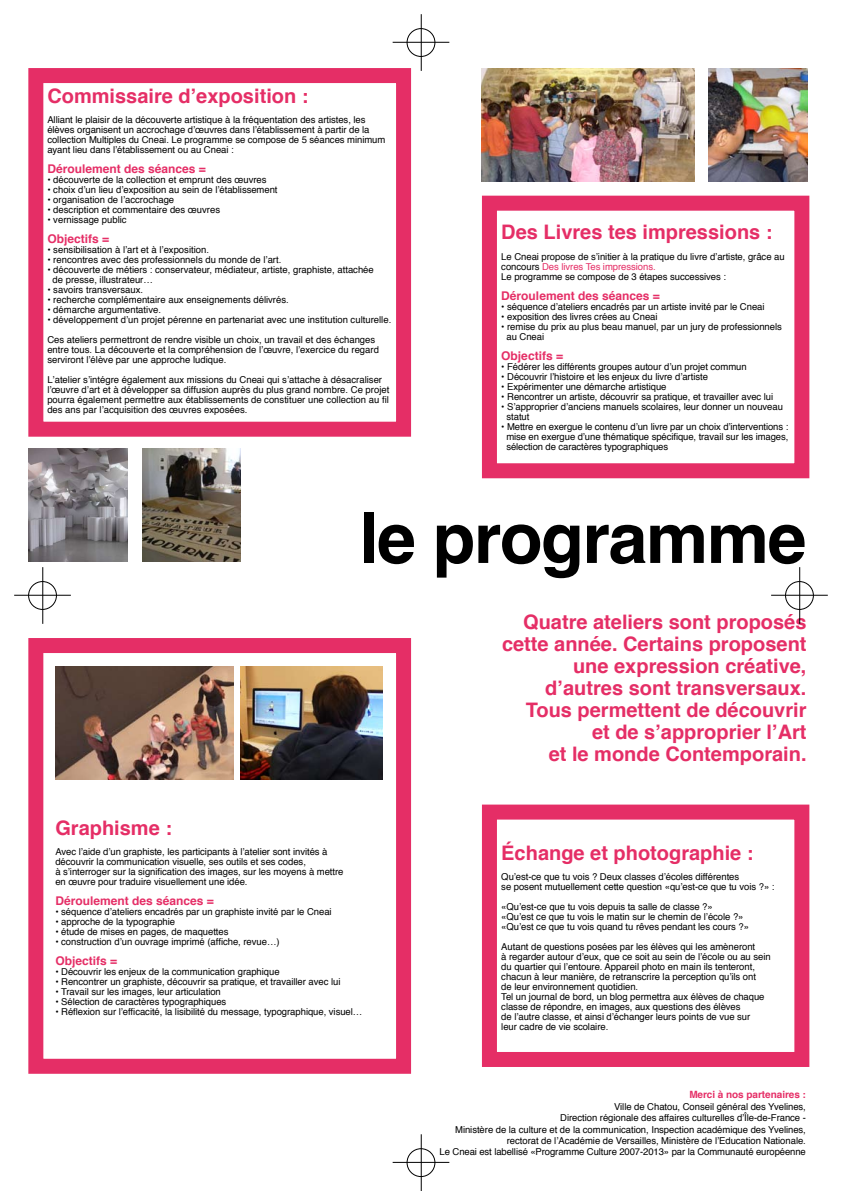
<style>
.page{position:relative;width:842px;height:1191px;background:#fff}
.page>*{position:absolute;margin:0;border:0;box-sizing:border-box;transform-origin:0 0}
.t1{font:700 70px "Helvetica";letter-spacing:-.02em;color:#000}
.t2{font:700 20px/22px "Helvetica";color:#e52e66;text-align:right}
.t3{font:700 12px "Helvetica";color:#e52e66}
.t4{font:700 10px "Helvetica";letter-spacing:-.005em;color:#e52e66}
.t5{font:9.5px/10px "Helvetica";letter-spacing:-.005em;color:#000}
.s1{color:#e52e66}
</style>
<div class="page">
<div style="left:28px;top:68px;width:383px;height:369px;border:15px solid #e52e66"></div>
<div style="left:482px;top:196px;width:327px;height:282px;border:15px solid #e52e66"></div>
<div style="left:28px;top:638px;width:383px;height:435px;border:15px solid #e52e66"></div>
<hr style="left:421px;top:1134px;width:1px;height:57px;background:#000">
<div style="left:407px;top:1148px;width:28px;height:28px;border:1px solid #000;border-radius:50%"></div>
<hr style="left:393px;top:1162px;width:56px;height:1px;background:#000">
<hr style="left:421px;top:14px;width:1px;height:57px;background:#000">
<div style="left:407px;top:28px;width:28px;height:29px;border:1px solid #000;border-radius:50%"></div>
<hr style="left:393px;top:42px;width:56px;height:1px;background:#000">
<hr style="left:43px;top:567px;width:1px;height:57px;background:#000">
<div style="left:28px;top:581px;width:29px;height:28px;border:1px solid #000;border-radius:50%"></div>
<hr style="left:14px;top:595px;width:57px;height:1px;background:#000">
<hr style="left:799px;top:567px;width:1px;height:57px;background:#000">
<div style="left:785px;top:581px;width:29px;height:28px;border:1px solid #000;border-radius:50%"></div>
<hr style="left:771px;top:595px;width:57px;height:1px;background:#000">
<div style="left:482px;top:804px;width:327px;height:263px;border:15px solid #e52e66"></div>
<img style="left:482px;top:68px;width:212px;height:113px">
<img style="left:709px;top:68px;width:99px;height:113px">
<img style="left:241px;top:666px;width:142px;height:114px">
<img style="left:28px;top:448px;width:100px;height:113px">
<img style="left:55px;top:666px;width:178px;height:114px">
<img style="left:142px;top:448px;width:99px;height:113px">
<h2 class="t2" style="left:47px;top:85px;width:263px">Commissaire d’exposition :</h2>
<p class="t5" style="left:47px;top:115px;width:340px">Alliant le plaisir de la découverte artistique à la fréquentation des artistes, les élèves organisent un accrochage d’œuvres dans l’établissement à partir de la collection Multiples du Cneai. Le programme se compose de 5 séances minimum ayant lieu dans l’établissement ou au Cneai :</p>
<p class="t3" style="left:47px;top:159px;width:160px">Déroulement des séances =</p>
<p class="t5" style="left:47px;top:175px;width:221px">• découverte de la collection et emprunt des œuvres</p>
<p class="t5" style="left:47px;top:185px;width:232px">• choix d’un lieu d’exposition au sein de l’établissement</p>
<p class="t5" style="left:47px;top:195px;width:128px">• organisation de l’accrochage</p>
<p class="t5" style="left:47px;top:205px;width:174px">• description et commentaire des œuvres</p>
<p class="t5" style="left:47px;top:215px;width:81px">• vernissage public</p>
<p class="t3" style="left:47px;top:229px;width:63px">Objectifs =</p>
<p class="t5" style="left:47px;top:245px;width:163px">• sensibilisation à l’art et à l’exposition.</p>
<p class="t5" style="left:47px;top:255px;width:236px">• rencontres avec des professionnels du monde de l’art.</p>
<p class="t5" style="left:53px;top:265px;width:323px;text-indent:-5px">• découverte de métiers : conservateur, médiateur, artiste, graphiste, attachée de presse, illustrateur…</p>
<p class="t5" style="left:47px;top:285px;width:97px">• savoirs transversaux.</p>
<p class="t5" style="left:47px;top:295px;width:243px">• recherche complémentaire aux enseignements délivrés.</p>
<p class="t5" style="left:47px;top:305px;width:115px">• démarche argumentative.</p>
<p class="t5" style="left:47px;top:310px;width:345px;line-height:20px">• développement d’un projet pérenne en partenariat avec une institution culturelle.<br>Ces ateliers permettront de rendre visible un choix, un travail et des échanges</p>
<p class="t5" style="left:47px;top:345px;width:333px">entre tous. La découverte et la compréhension de l’œuvre, l’exercice du regard serviront l’élève par une approche ludique.</p>
<p class="t5" style="left:47px;top:375px;width:343px">L’atelier s’intégre également aux missions du Cneai qui s’attache à désacraliser l’œuvre d’art et à développer sa diffusion auprès du plus grand nombre. Ce projet pourra également permettre aux établissements de constituer une collection au fil des ans par l’acquisition des œuvres exposées.</p>
<h2 class="t2" style="left:501px;top:222px;width:273px">Des Livres tes impressions :</h2>
<p class="t5" style="left:501px;top:251px;width:285px">Le Cneai propose de s’initier à la pratique du livre d’artiste, grâce au concours <span class="s1">Des livres Tes impressions.<br></span>Le programme se compose de 3 étapes successives :</p>
<p class="t3" style="left:501px;top:286px;width:160px">Déroulement des séances =</p>
<p class="t5" style="left:501px;top:301px;width:265px">• séquence d’ateliers encadrés par un artiste invité par le Cneai</p>
<p class="t5" style="left:501px;top:311px;width:158px">• exposition des livres crées au Cneai</p>
<p class="t5" style="left:506px;top:321px;width:277px;text-indent:-5px">• remise du prix au plus beau manuel, par un jury de professionnels au Cneai</p>
<p class="t3" style="left:501px;top:346px;width:63px">Objectifs =</p>
<p class="t5" style="left:501px;top:361px;width:247px">• Fédérer les différents groupes autour d’un projet commun</p>
<p class="t5" style="left:501px;top:371px;width:208px">• Découvrir l’histoire et les enjeux du livre d’artiste</p>
<p class="t5" style="left:501px;top:381px;width:167px">• Expérimenter une démarche artistique</p>
<p class="t5" style="left:501px;top:391px;width:273px">• Rencontrer un artiste, découvrir sa pratique, et travailler avec lui</p>
<p class="t5" style="left:506px;top:401px;width:278px;text-indent:-5px">• S’approprier d’anciens manuels scolaires, leur donner un nouveau statut</p>
<p class="t5" style="left:506px;top:421px;width:284px;text-align:justify;text-indent:-5px">• Mettre en exergue le contenu d’un livre par un choix d’interventions : mise en exergue d’une thématique spécifique, travail sur les images, sélection de caractères typographiques</p>
<h1 class="t1" style="left:359px;top:482px;width:449px">le programme</h1>
<h2 class="t2" style="left:502px;top:611px;width:306px">Quatre ateliers sont proposés cette année. Certains proposent une expression créative, d’autres sont transversaux.<br>Tous permettent de découvrir<br>et de s’approprier l’Art<br>et le monde Contemporain.</h2>
<h2 class="t2" style="left:55px;top:817px;width:118px">Graphisme :</h2>
<p class="t5" style="left:55px;top:847px;width:290px">Avec l’aide d’un graphiste, les participants à l’atelier sont invités à découvrir la communication visuelle, ses outils et ses codes,<br>à s’interroger sur la signification des images, sur les moyens à mettre en œuvre pour traduire visuellement une idée.</p>
<p class="t3" style="left:55px;top:891px;width:160px">Déroulement des séances =</p>
<p class="t5" style="left:55px;top:907px;width:278px">• séquence d’ateliers encadrés par un graphiste invité par le Cneai</p>
<p class="t5" style="left:55px;top:917px;width:121px">• approche de la typographie</p>
<p class="t5" style="left:55px;top:927px;width:175px">• étude de mises en pages, de maquettes</p>
<p class="t5" style="left:55px;top:937px;width:226px">• construction d’un ouvrage imprimé (affiche, revue…)</p>
<p class="t3" style="left:55px;top:951px;width:63px">Objectifs =</p>
<p class="t5" style="left:55px;top:967px;width:226px">• Découvrir les enjeux de la communication graphique</p>
<p class="t5" style="left:55px;top:977px;width:287px">• Rencontrer un graphiste, découvrir sa pratique, et travailler avec lui</p>
<p class="t5" style="left:55px;top:987px;width:167px">• Travail sur les images, leur articulation</p>
<p class="t5" style="left:55px;top:997px;width:172px">• Sélection de caractères typographiques</p>
<p class="t5" style="left:55px;top:1007px;width:309px">• Réflexion sur l’efficacité, la lisibilité du message, typographique, visuel…</p>
<h2 class="t2" style="left:501px;top:842px;width:254px">Échange et photographie :</h2>
<p class="t5" style="left:501px;top:871px;width:275px">Qu’est-ce que tu vois ? Deux classes d’écoles différentes<br>se posent mutuellement cette question «qu’est-ce que tu vois ?» :</p>
<p class="t5" style="left:501px;top:901px;width:249px">«Qu’est-ce que tu vois depuis ta salle de classe ?»<br>«Qu’est ce que tu vois le matin sur le chemin de l’école ?» «Qu’est ce que tu vois quand tu rêves pendant les cours ?»</p>
<p class="t5" style="left:501px;top:941px;width:271px">Autant de questions posées par les élèves qui les amèneront<br>à regarder autour d’eux, que ce soit au sein de l’école ou au sein du quartier qui l’entoure. Appareil photo en main ils tenteront, chacun à leur manière, de retranscrire la perception qu’ils ont<br>de leur environnement quotidien.<br>Tel un journal de bord, un blog permettra aux élèves de chaque classe de répondre, en images, aux questions des élèves<br>de l’autre classe, et ainsi d’échanger leurs points de vue sur<br>leur cadre de vie scolaire.</p>
<p class="t4" style="left:689px;top:1086px;width:118px">Merci à nos partenaires :</p>
<p class="t5" style="left:440px;top:1101px;width:368px;line-height:11.4px;text-align:right">Ville de Chatou, Conseil général des Yvelines,<br>Direction régionale des affaires culturelles d’Île-de-France -<br>Ministère de la culture et de la communication, Inspection académique des Yvelines, rectorat de l’Académie de Versailles, Ministère de l’Education Nationale.<br>Le Cneai est labellisé «Programme Culture 2007-2013» par la Communauté européenne</p>
</div>
